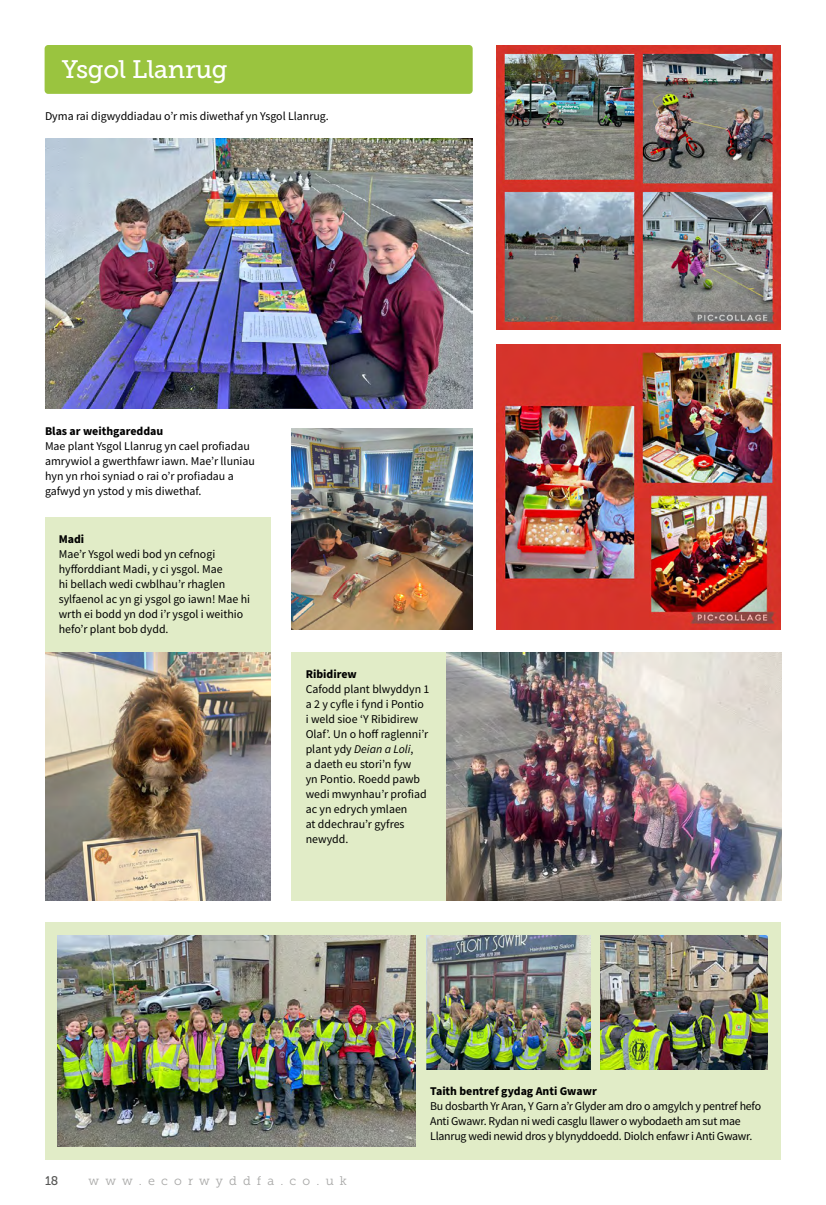
<style>
.page{position:relative;width:826px;height:1205px;background:#fff}
.page>*{position:absolute;margin:0;border:0;box-sizing:border-box;transform-origin:0 0}
.t1{font:25.25px "Museo Slab 500";letter-spacing:-.01em;color:#fff}
.t2{font:12.5px "Museo Slab 300";color:#a8a8a7}
.t3{font:12.5px "Museo Slab 500";color:#575756}
.No_indent_Body_Eco{font:11.88px/15px "Source Sans Pro";color:#000}
.No_indent_Body_Eco-2{font:11.88px/15px "Source Sans Pro";letter-spacing:-.02em;color:#000}
.No_indent_Body_Eco-3{font:700 11.88px "Source Sans Pro";color:#000}
.s1{font-weight:700}
.s2{font-style:italic}
</style>
<div class="page">
<div style="left:291px;top:652px;width:316px;height:248px;background:#e1ecc7"></div>
<div style="left:45px;top:518px;width:226px;height:248px;background:#e1ecc7"></div>
<div style="left:45px;top:45px;width:427px;height:49px;background:#9ac43f;border-radius:4px"></div>
<img style="left:496px;top:345px;width:285px;height:284px">
<img style="left:45px;top:139px;width:427px;height:270px">
<img style="left:291px;top:428px;width:181px;height:201px">
<img style="left:496px;top:45px;width:285px;height:285px">
<img style="left:446px;top:652px;width:335px;height:248px">
<img style="left:45px;top:652px;width:226px;height:248px">
<div style="left:45px;top:922px;width:736px;height:238px;background:#e1ecc7"></div>
<img style="left:57px;top:936px;width:358px;height:210px">
<img style="left:600px;top:936px;width:167px;height:133px">
<img style="left:427px;top:936px;width:163px;height:133px">
<p class="t1" style="left:62px;top:55px;width:167px">Ysgol Llanrug</p>
<p class="No_indent_Body_Eco" style="left:45px;top:108px;width:285px">Dyma rai digwyddiadau o’r mis diwethaf yn Ysgol Llanrug.</p>
<p class="No_indent_Body_Eco-3" style="left:45px;top:423px;width:120px">Blas ar weithgareddau</p>
<p class="No_indent_Body_Eco" style="left:45px;top:438px;width:211px">Mae plant Ysgol Llanrug yn cael profiadau amrywiol a gwerthfawr iawn. Mae’r lluniau hyn yn rhoi syniad o rai o’r profiadau a gafwyd yn ystod y mis diwethaf.</p>
<p class="No_indent_Body_Eco" style="left:59px;top:531px;width:193px"><span class="s1">Madi<br></span>Mae’r Ysgol wedi bod yn cefnogi hyfforddiant Madi, y ci ysgol. Mae<br>hi bellach wedi cwblhau’r rhaglen sylfaenol ac yn gi ysgol go iawn! Mae hi wrth ei bodd yn dod i’r ysgol i weithio hefo’r plant bob dydd.</p>
<p class="No_indent_Body_Eco-3" style="left:306px;top:665px;width:53px">Ribidirew</p>
<p class="No_indent_Body_Eco" style="left:306px;top:681px;width:125px">Cafodd plant blwyddyn 1 a 2 y cyfle i fynd i Pontio i weld sioe ‘Y Ribidirew<br>Olaf’. Un o hoff raglenni’r plant ydy <span class="s2">Deian a Loli</span>,<br>a daeth eu stori’n fyw<br>yn Pontio. Roedd pawb wedi mwynhau’r profiad ac yn edrych ymlaen<br>at ddechrau’r gyfres newydd.</p>
<p class="No_indent_Body_Eco-3" style="left:430px;top:1083px;width:168px">Taith bentref gydag Anti Gwawr</p>
<p class="No_indent_Body_Eco-2" style="left:430px;top:1098px;width:332px">Bu dosbarth Yr Aran, Y Garn a’r Glyder am dro o amgylch y pentref hefo<br>Anti Gwawr. Rydan ni wedi casglu llawer o wybodaeth am sut mae<br>Llanrug wedi newid dros y blynyddoedd. Diolch enfawr i Anti Gwawr.</p>
<p class="t3" style="left:45px;top:1174px;width:15px">18</p>
<p class="t2" style="left:89px;top:1174px;width:260px">w w w . e c o r w y d d f a . c o . u k</p>
</div>
